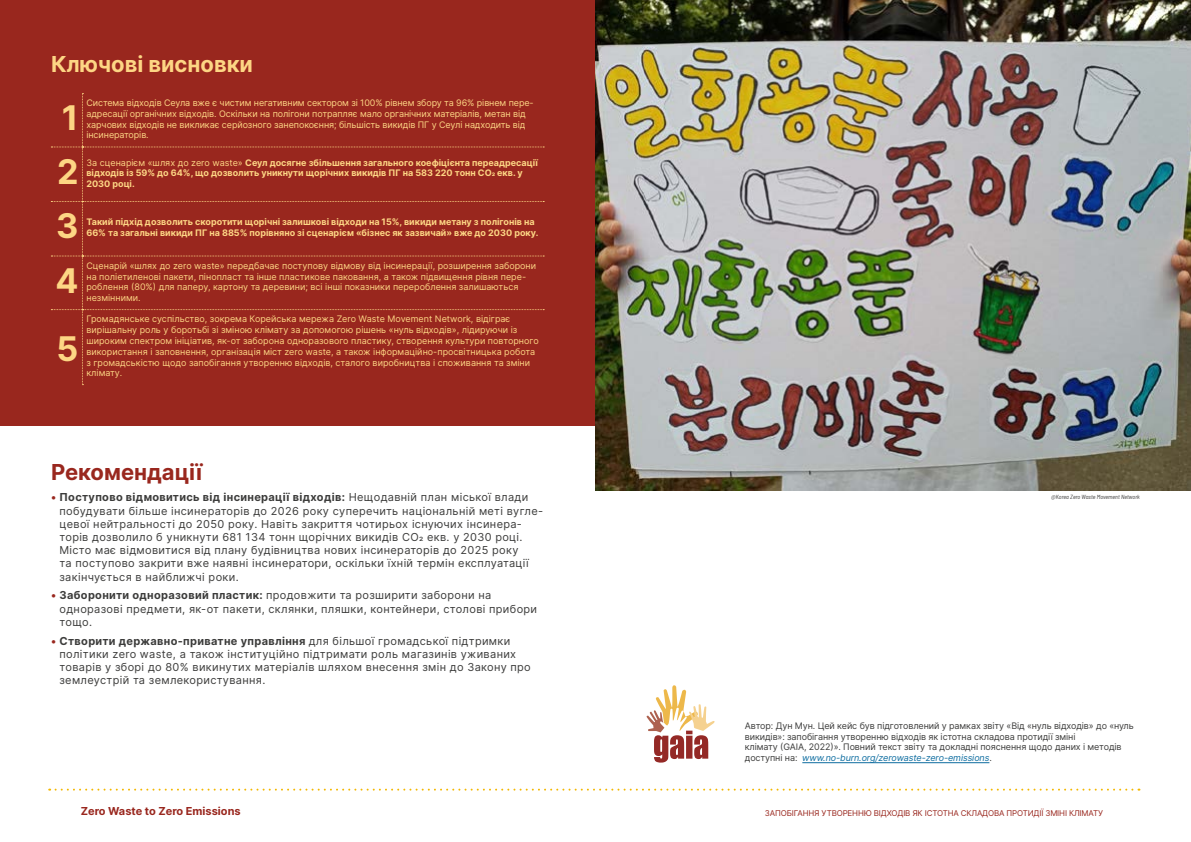
<style>
.page{position:relative;width:1191px;height:842px;background:#fff}
.page>*{position:absolute;margin:0;border:0;box-sizing:border-box;transform-origin:0 0}
.t1{font:700 34px "Inter";color:#fdd684}
.t2{font:700 22px "Inter";color:#fdd684}
.t3{font:700 22px "Inter";color:#99271e}
.t4{font:11px/13.2px "Inter";letter-spacing:.03em;color:#3c3c3b}
.t5{font:700 11px "Inter";color:#99271e}
.t6{font:9px/10.8px "Inter";color:#fdd684}
.t7{font:700 9px/10.8px "Inter";color:#fdd684}
.t8{font:9px/10.8px "Inter";letter-spacing:-.01em;color:#3c3c3b}
.t9{font:8px "Inter";letter-spacing:-.02em;color:#99271e}
.t10{font:italic semi-condensed 6px "Barlow";color:#3c3c3b}
.s1{font-weight:400}
.s2{font-weight:700;color:#99271e}
.s3{font-weight:700}
.s4{font-style:italic;color:#0e6da0}
</style>
<div class="page">
<div style="left:0;top:0;width:595px;height:425px;background:#99271e"></div>
<svg style="left:51px;top:93px;width:493px;height:292px"></svg>
<img style="left:595px;top:0;width:596px;height:490px">
<svg style="left:646px;top:685px;width:69px;height:78px"></svg>
<hr style="left:802px;top:762px;width:187px;height:1px;background:#0e6da0">
<svg style="left:49px;top:789px;width:1083px;height:2px"></svg>
<h2 class="t2" style="left:51px;top:48px;width:203px">Ключові висновки</h2>
<h1 class="t1" style="left:62px;top:92px;width:18px">1</h1>
<p class="t6" style="left:86px;top:97px;width:449px">Система відходів Сеула вже є чистим негативним сектором зі 100% рівнем збору та 96% рівнем пере&shy;адресації органічних відходів. Оскільки на полігони потрапляє мало органічних матеріалів, метан від харчових відходів не викликає серйозного занепокоєння; більшість викидів ПГ у Сеулі надходить від інсинераторів.</p>
<h1 class="t1" style="left:57px;top:146px;width:23px">2</h1>
<p class="t7" style="left:86px;top:157px;width:453px"><span class="s1">За сценарієм «шлях до zero waste»</span> Сеул досягне збільшення загального коефіцієнта переадресації відходів із 59% до 64%, що дозволить уникнути щорічних викидів ПГ на 583 220 тонн CO2 екв. у<br>2030 році.</p>
<h1 class="t1" style="left:56px;top:201px;width:24px">3</h1>
<p class="t7" style="left:86px;top:216px;width:453px">Такий підхід дозволить скоротити щорічні залишкові відходи на 15%, викиди метану з полігонів на<br>66% та загальні викиди ПГ на 885% порівняно зі сценарієм «бізнес як зазвичай» вже до 2030 року.</p>
<h1 class="t1" style="left:55px;top:255px;width:25px">4</h1>
<p class="t6" style="left:86px;top:260px;width:451px">Сценарій «шлях до zero waste» передбачає поступову відмову від інсинерації, розширення заборони на поліетиленові пакети, пінопласт та інше пластикове паковання, а також підвищення рівня пере&shy;роблення (80%) для паперу, картону та деревини; всі інші показники перероблення залишаються незмінними.</p>
<h1 class="t1" style="left:57px;top:324px;width:23px">5</h1>
<p class="t6" style="left:86px;top:313px;width:454px">Громадянське суспільство, зокрема Корейська мережа Zero Waste Movement Network, відіграє вирішальну роль у боротьбі зі зміною клімату за допомогою рішень «нуль відходів», лідируючи із широким спектром ініціатив, як-от заборона одноразового пластику, створення культури повторного використання і заповнення, організація міст zero waste, а також інформаційно-просвітницька робота з громадськістю щодо запобігання утворенню відходів, сталого виробництва і споживання та зміни клімату.</p>
<h2 class="t3" style="left:51px;top:455px;width:152px">Рекомендації</h2>
<p class="t4" style="left:60px;top:490px;width:485px;text-indent:-9px"><span class="s2">•</span> <span class="s3">Поступово відмовитись від інсинерації відходів:</span> Нещодавній план міської влади побудувати більше інсинераторів до 2026 року суперечить національній меті вугле&shy;цевої нейтральності до 2050 року. Навіть закриття чотирьох існуючих інсинера&shy;торів дозволило б уникнути 681 134 тонн щорічних викидів CO2 екв. у 2030 році.<br>Місто має відмовитися від плану будівництва нових інсинераторів до 2025 року<br>та поступово закрити вже наявні інсинератори, оскільки їхній термін експлуатації закінчується в найближчі роки.</p>
<p class="t4" style="left:60px;top:589px;width:479px;text-indent:-9px"><span class="s2">•</span> <span class="s3">Заборонити одноразовий пластик:</span> продовжити та розширити заборони на одноразові предмети, як-от пакети, склянки, пляшки, контейнери, столові прибори тощо.</p>
<p class="t4" style="left:60px;top:634px;width:473px;text-indent:-9px"><span class="s2">•</span> <span class="s3">Створити державно-приватне управління</span> для більшої громадської підтримки політики zero waste, а також інституційно підтримати роль магазинів уживаних товарів у зборі до 80% викинутих матеріалів шляхом внесення змін до Закону про землеустрій та землекористування.</p>
<p class="t10" style="left:1051px;top:493px;width:90px">@Korea Zero Waste Movement Network</p>
<p class="t8" style="left:745px;top:720px;width:390px">Автор: Дун Мун. Цей кейс був підготовлений у рамках звіту «Від «нуль відходів» до «нуль викидів»: запобігання утворенню відходів як істотна складова протидії зміні<br>клімату (GAIA, 2022)». Повний текст звіту та докладні пояснення щодо даних і методів доступні на: <span class="s4">www.no-burn.org/zerowaste-zero-emissions</span>.</p>
<p class="t5" style="left:81px;top:803px;width:161px">Zero Waste to Zero Emissions</p>
<p class="t9" style="left:765px;top:807px;width:339px">ЗАПОБІГАННЯ УТВОРЕННЮ ВІДХОДІВ ЯК ІСТОТНА СКЛАДОВА ПРОТИДІЇ ЗМІНІ КЛІМАТУ</p>
</div>
